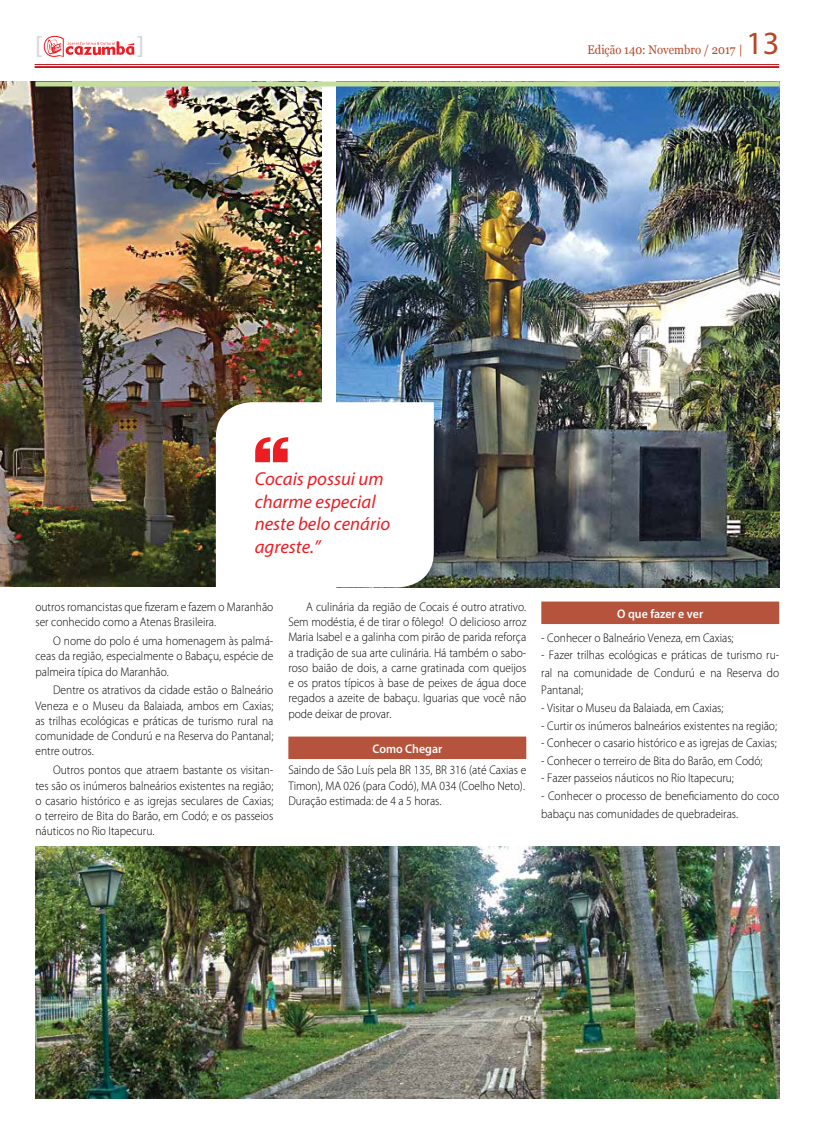
<style>
.page{position:relative;width:815px;height:1134px;background:#fff}
.page>*{position:absolute;margin:0;border:0;box-sizing:border-box;transform-origin:0 0}
.t1{font:32.5px "Myriad";color:#b74726}
.t2{font:italic 18.75px/22.5px "Myriad Pro";color:#ed1d24}
.t3{font:300 12.5px/15.2px "Myriad Pro";color:#000;text-align:justify;scale:.92 1}
.t4{font:12.5px "Georgia";color:#b74726;scale:.9 1}
.t5{font:600 12.5px "Myriad Pro";color:#fff;scale:.95 1}
</style>
<div class="page">
<img style="left:37px;top:36px;width:105px;height:21px">
<svg style="left:43px;top:36px;width:92px;height:21px"></svg>
<svg style="left:44px;top:35px;width:90px;height:22px"></svg>
<hr style="left:35px;top:64px;width:744px;height:1px;background:#c4161c">
<hr style="left:35px;top:66px;width:744px;height:2px;background:#c4161c">
<img style="left:0;top:81px;width:321px;height:505px">
<img style="left:337px;top:86px;width:442px;height:501px">
<div style="left:288px;top:736px;width:238px;height:23px;background:#b5533c"></div>
<div style="left:541px;top:601px;width:238px;height:23px;background:#b5533c"></div>
<img style="left:35px;top:846px;width:744px;height:252px">
<svg style="left:216px;top:402px;width:218px;height:185px"></svg>
<svg style="left:255px;top:437px;width:33px;height:25px"></svg>
<div style="left:35px;top:81px;width:745px;height:5px;background:#c4df9b"></div>
<p class="t4" style="left:588px;top:42px;width:174px">Edição 140: Novembro / 2017 |</p>
<h1 class="t1" style="left:746px;top:27px;width:35px">13</h1>
<h2 class="t2" style="left:255px;top:467px;width:137px">Cocais possui um charme especial neste belo cenário agreste.”</h2>
<p class="t3" style="left:35px;top:599px;width:260px">outros romancistas que fizeram e fazem o Maranhão ser conhecido como a Atenas Brasileira.</p>
<p class="t3" style="left:35px;top:633px;width:260px;text-indent:18px">O nome do polo é uma homenagem às palmá&shy;ceas da região, especialmente o Babaçu, espécie de palmeira típica do Maranhão.</p>
<p class="t3" style="left:35px;top:682px;width:260px;text-indent:18px">Dentre os atrativos da cidade estão o Balneário Veneza e o Museu da Balaiada, ambos em Caxias; as trilhas ecológicas e práticas de turismo rural na comunidade de Condurú e na Reserva do Pantanal; entre outros.</p>
<p class="t3" style="left:35px;top:762px;width:260px;text-indent:18px">Outros pontos que atraem bastante os visitan&shy;tes são os inúmeros balneários existentes na região; o casario histórico e as igrejas seculares de Caxias; o terreiro de Bita do Barão, em Codó; e os passeios náuticos no Rio Itapecuru.</p>
<p class="t3" style="left:288px;top:599px;width:260px;text-indent:18px">A culinária da região de Cocais é outro atrativo.<br>Sem modéstia, é de tirar o fôlego! O delicioso arroz Maria Isabel e a galinha com pirão de parida reforça a tradição de sua arte culinária. Há também o sabo&shy;roso baião de dois, a carne gratinada com queijos e os pratos típicos à base de peixes de água doce regados a azeite de babaçu. Iguarias que você não pode deixar de provar.</p>
<p class="t5" style="left:372px;top:741px;width:75px">Como Chegar</p>
<p class="t3" style="left:288px;top:762px;width:260px">Saindo de São Luís pela BR 135, BR 316 (até Caxias e Timon), MA 026 (para Codó), MA 034 (Coelho Neto).<br>Duração estimada: de 4 a 5 horas.</p>
<p class="t5" style="left:617px;top:606px;width:92px">O que fazer e ver</p>
<p class="t3" style="left:541px;top:630px;width:211px">- Conhecer o Balneário Veneza, em Caxias;</p>
<p class="t3" style="left:541px;top:646px;width:260px;line-height:17.6px">- Fazer trilhas ecológicas e práticas de turismo ru&shy;ral na comunidade de Condurú e na Reserva do Pantanal;</p>
<p class="t3" style="left:541px;top:700px;width:200px">- Visitar o Museu da Balaiada, em Caxias;</p>
<p class="t3" style="left:541px;top:718px;width:258px">- Curtir os inúmeros balneários existentes na região;</p>
<p class="t3" style="left:541px;top:735px;width:257px">- Conhecer o casario histórico e as igrejas de Caxias;</p>
<p class="t3" style="left:541px;top:753px;width:242px">- Conhecer o terreiro de Bita do Barão, em Codó;</p>
<p class="t3" style="left:541px;top:770px;width:211px">- Fazer passeios náuticos no Rio Itapecuru;</p>
<p class="t3" style="left:541px;top:787px;width:260px;line-height:17.6px">- Conhecer o processo de beneficiamento do coco babaçu nas comunidades de quebradeiras.</p>
</div>
